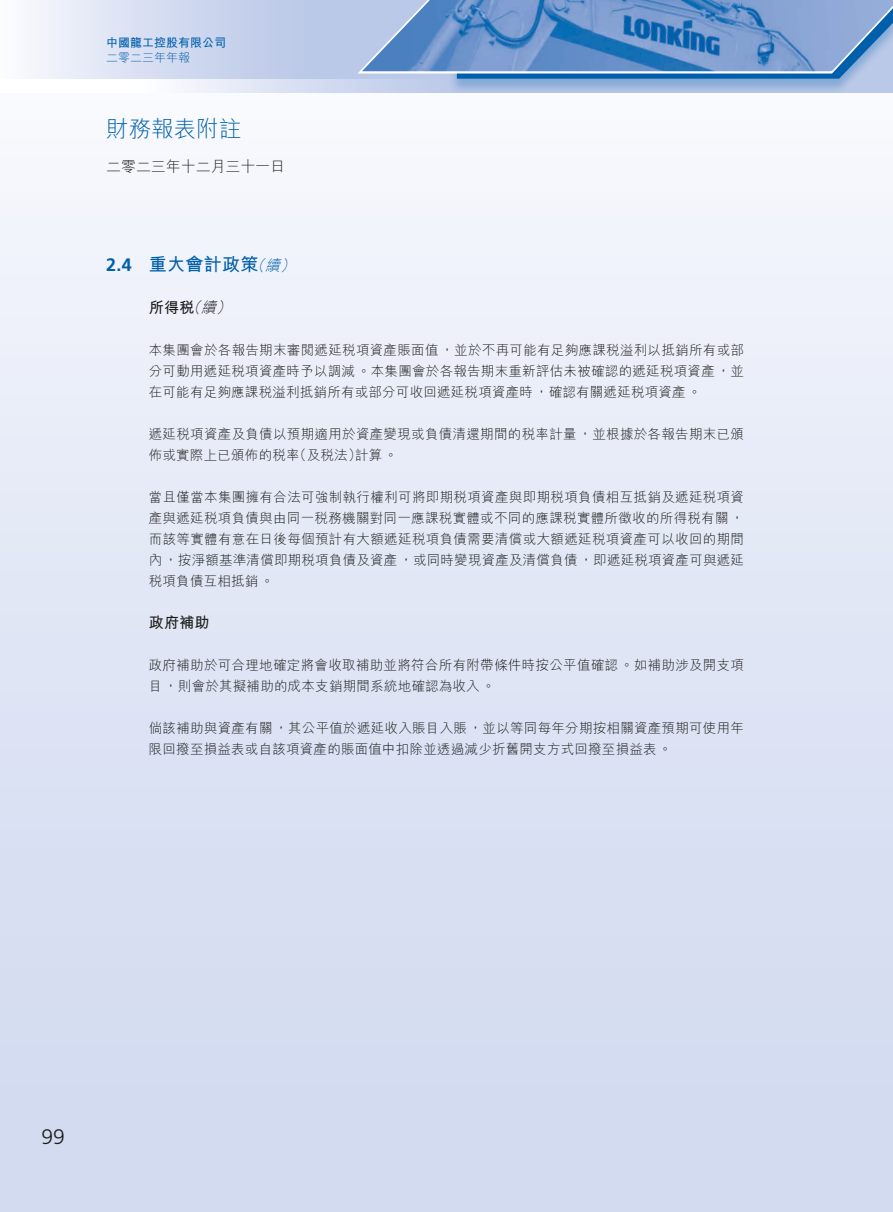
<style>
.page{position:relative;width:893px;height:1212px;background:#fff}
.page>*{position:absolute;margin:0;border:0;box-sizing:border-box;transform-origin:0 0}
.t1{font:300 22.5px "M Hei HK";color:#005faa}
.t2{font:300 21px "Frutiger LT Std";color:#1c1c1b}
.t3{font:700 18px "M Hei HK";letter-spacing:.015em;color:#005faa}
.t4{font:700 18px "Frutiger LT Std";color:#005faa}
.t5{font:300 15px "M Hei HK";letter-spacing:-.005em;color:#1c1c1b}
.t6{font:700 15px "M Hei HK";letter-spacing:.015em;color:#1c1c1b}
.t7{font:italic 300 15px "M Hei HK";color:#005faa}
.t8{font:italic 300 15px "M Hei HK";color:#1c1c1b}
.t9{font:300 13.5px/21px "M Hei HK";letter-spacing:.015em;color:#1c1c1b}
.t10{font:700 12px "M Hei HK";color:#005faa}
.t11{font:300 12px "M Hei HK";color:#005faa}
.s1{font-weight:300;font-style:italic}
</style>
<div class="page">
<div style="left:0;top:0;width:893px;height:1212px;background:linear-gradient(to bottom,#f9fafe,#ced7ee)"></div>
<svg style="left:0;top:79px;width:448px;height:14px"></svg>
<svg style="left:0;top:0;width:355px;height:79px"></svg>
<div style="left:448px;top:0;width:445px;height:93px;background:#005faa;opacity:.3"></div>
<svg style="left:355px;top:0;width:538px;height:79px;background:#6d98cc"></svg>
<p class="t10" style="left:106px;top:34px;width:121px">中國龍工控股有限公司</p>
<p class="t11" style="left:106px;top:49px;width:85px">二零二三年年報</p>
<h1 class="t1" style="left:106px;top:113px;width:136px">財務報表附註</h1>
<p class="t5" style="left:106px;top:156px;width:180px">二零二三年十二月三十一日</p>
<h3 class="t4" style="left:106px;top:254px;width:27px">2.4</h3>
<h3 class="t3" style="left:149px;top:252px;width:111px">重大會計政策</h3>
<p class="t7" style="left:265px;top:255px;width:21px">續</p>
<p class="t7" style="left:250px;top:255px;width:21px">（</p>
<p class="t7" style="left:280px;top:255px;width:21px">(</p>
<p class="t6" style="left:149px;top:297px;width:73px">所得稅<span class="s1">續</span></p>
<p class="t8" style="left:186px;top:297px;width:21px">（</p>
<p class="t9" style="left:149px;top:339px;width:597px;text-align:justify">本集團會於各報告期末審閱遞延稅項資產賬面值，並於不再可能有足夠應課稅溢利以抵銷所有或部分可動用遞延稅項資產時予以調減。本集團會於各報告期末重新評估未被確認的遞延稅項資產，並在可能有足夠應課稅溢利抵銷所有或部分可收回遞延稅項資產時，確認有關遞延稅項資產。</p>
<p class="t9" style="left:355px;top:423px;width:390px;text-indent:-206px">遞延稅項資產及負債以預期適用於資產變現或負債清還期間的稅率計量，並根據於各報告期末已頒計算。</p>
<p class="t8" style="left:216px;top:297px;width:21px">(</p>
<p class="t9" style="left:293px;top:444px;width:70px">（及稅法）</p>
<p class="t9" style="left:149px;top:444px;width:152px">佈或實際上已頒佈的稅率</p>
<p class="t9" style="left:149px;top:486px;width:597px;text-align:justify">當且僅當本集團擁有合法可強制執行權利可將即期稅項資產與即期稅項負債相互抵銷及遞延稅項資產與遞延稅項負債與由同一稅務機關對同一應課稅實體或不同的應課稅實體所徵收的所得稅有關，而該等實體有意在日後每個預計有大額遞延稅項負債需要清償或大額遞延稅項資產可以收回的期間內，按淨額基準清償即期稅項負債及資產，或同時變現資產及清償負債，即遞延稅項資產可與遞延稅項負債互相抵銷。</p>
<p class="t6" style="left:149px;top:612px;width:62px">政府補助</p>
<p class="t9" style="left:149px;top:654px;width:597px">政府補助於可合理地確定將會收取補助並將符合所有附帶條件時按公平值確認。如補助涉及開支項目，則會於其擬補助的成本支銷期間系統地確認為收入。</p>
<p class="t9" style="left:149px;top:717px;width:597px">倘該補助與資產有關，其公平值於遞延收入賬目入賬，並以等同每年分期按相關資產預期可使用年限回撥至損益表或自該項資產的賬面值中扣除並透過減少折舊開支方式回撥至損益表。</p>
<h2 class="t2" style="left:41px;top:1125px;width:25px">99</h2>
</div>
